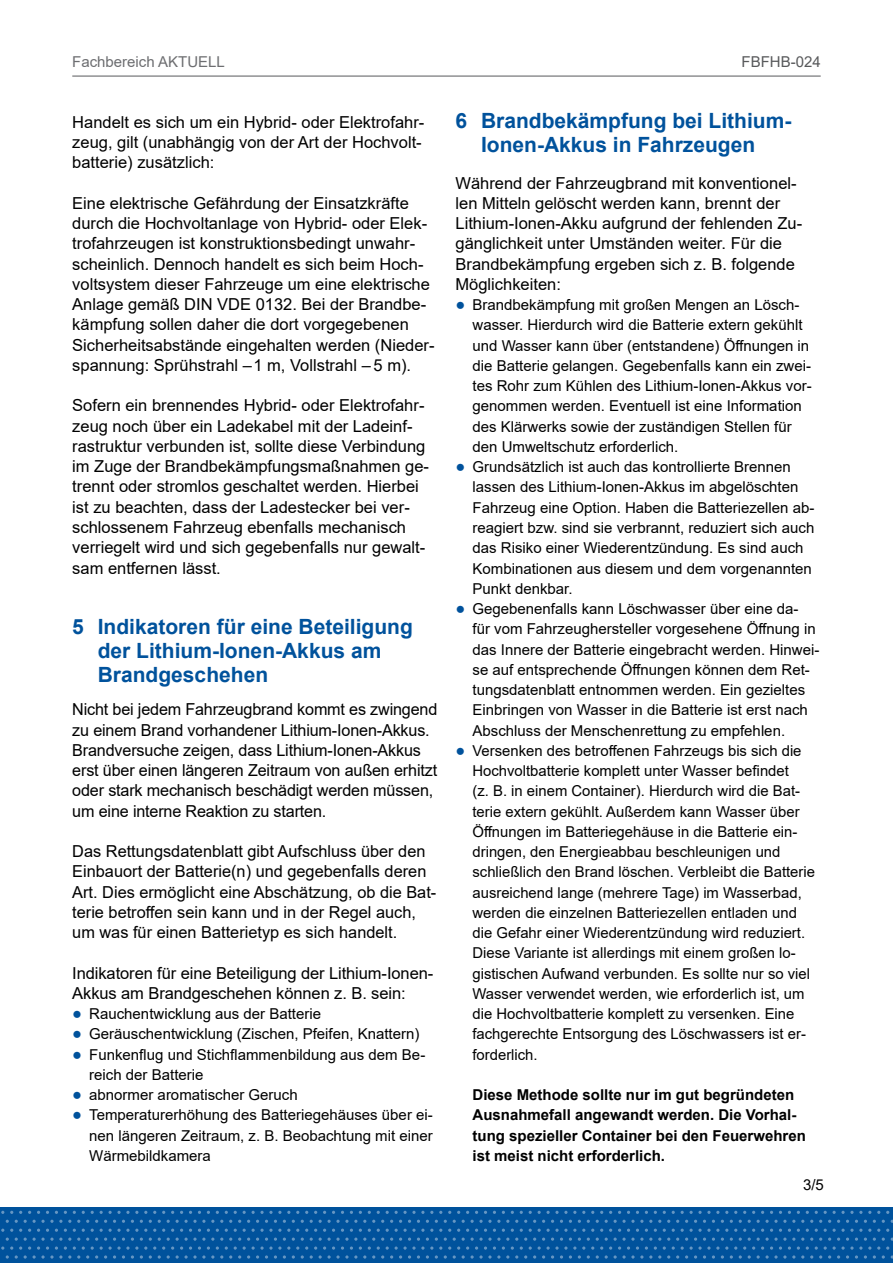
<style>
.page{position:relative;width:893px;height:1263px;background:#fff}
.page>*{position:absolute;margin:0;border:0;box-sizing:border-box;transform-origin:0 0}
.D_-_Unter-Übersch{font:700 21px/24px "Arial";color:#00529c}
.Fließtext{font:16.5px/20.2px "Arial";color:#000}
.Fließtext_10__bullet{font:15px/20.2px "Arial";color:#000}
.Fließtext_10__bullet-2{font:700 15px/20.2px "Arial";color:#000}
.t1{font:15px "Arial";color:#6d6e71}
.t2{font:15px "Arial";color:#58595b}
.s1{font-size:16.5px;color:#00529c}
</style>
<div class="page">
<div style="left:0;top:1207px;width:893px;height:56px;background:#00529c"></div>
<svg style="left:243px;top:1211px;width:38px;height:3px"></svg>
<svg style="left:386px;top:1211px;width:47px;height:3px"></svg>
<svg style="left:538px;top:1211px;width:38px;height:3px"></svg>
<svg style="left:681px;top:1211px;width:38px;height:3px"></svg>
<svg style="left:824px;top:1211px;width:38px;height:3px"></svg>
<svg style="left:725px;top:1220px;width:168px;height:38px"></svg>
<svg style="left:100px;top:1211px;width:38px;height:3px"></svg>
<svg style="left:1px;top:1220px;width:723px;height:38px"></svg>
<hr style="left:72px;top:76px;width:749px;height:1px;background:#58595b">
<p class="t1" style="left:72px;top:52px;width:154px">Fachbereich AKTUELL</p>
<p class="t2" style="left:741px;top:52px;width:81px">FBFHB-024</p>
<p class="Fließtext" style="left:72px;top:112px;width:354px">Handelt es sich um ein Hybrid- oder Elektrofahr&shy;zeug, gilt (unabhängig von der Art der Hochvolt&shy;batterie) zusätzlich:</p>
<p class="Fließtext" style="left:72px;top:193px;width:364px">Eine elektrische Gefährdung der Einsatzkräfte durch die Hochvoltanlage von Hybrid- oder Elek&shy;trofahrzeugen ist konstruktionsbedingt unwahr&shy;scheinlich. Dennoch handelt es sich beim Hoch&shy;voltsystem dieser Fahrzeuge um eine elektrische Anlage gemäß DIN VDE 0132. Bei der Brandbe&shy;kämpfung sollen daher die dort vorgegebenen Sicherheitsabstände eingehalten werden (Nieder&shy;spannung: Sprühstrahl – 1 m, Vollstrahl – 5 m).</p>
<p class="Fließtext" style="left:72px;top:395px;width:358px">Sofern ein brennendes Hybrid- oder Elektrofahr&shy;zeug noch über ein Ladekabel mit der Ladeinf&shy;rastruktur verbunden ist, sollte diese Verbindung im Zuge der Brandbekämpfungsmaßnahmen ge&shy;trennt oder stromlos geschaltet werden. Hierbei ist zu beachten, dass der Ladestecker bei ver&shy;schlossenem Fahrzeug ebenfalls mechanisch verriegelt wird und sich gegebenfalls nur gewalt&shy;sam entfernen lässt.</p>
<h1 class="D_-_Unter-Übersch" style="left:98px;top:615px;width:317px;text-indent:-26px">5 Indikatoren für eine Beteiligung der Lithium-Ionen-Akkus am<br>Brandgeschehen</h1>
<p class="Fließtext" style="left:72px;top:699px;width:367px">Nicht bei jedem Fahrzeugbrand kommt es zwingend zu einem Brand vorhandener Lithium-Ionen-Akkus.<br>Brandversuche zeigen, dass Lithium-Ionen-Akkus erst über einen längeren Zeitraum von außen erhitzt oder stark mechanisch beschädigt werden müssen, um eine interne Reaktion zu starten.</p>
<p class="Fließtext" style="left:72px;top:841px;width:366px">Das Rettungsdatenblatt gibt Aufschluss über den Einbauort der Batterie(n) und gegebenfalls deren Art. Dies ermöglicht eine Abschätzung, ob die Bat&shy;terie betroffen sein kann und in der Regel auch, um was für einen Batterietyp es sich handelt.</p>
<p class="Fließtext" style="left:72px;top:962px;width:363px">Indikatoren für eine Beteiligung der Lithium-Ionen-<br>Akkus am Brandgeschehen können z. B. sein:</p>
<p class="Fließtext_10__bullet" style="left:72px;top:1003px;width:250px"><span class="s1">●</span> Rauchentwicklung aus der Batterie</p>
<p class="Fließtext_10__bullet" style="left:72px;top:1024px;width:349px"><span class="s1">●</span> Geräuschentwicklung (Zischen, Pfeifen, Knattern)</p>
<p class="Fließtext_10__bullet" style="left:89px;top:1044px;width:338px;text-indent:-17px"><span class="s1">●</span> Funkenflug und Stichflammenbildung aus dem Be&shy;reich der Batterie</p>
<p class="Fließtext_10__bullet" style="left:72px;top:1084px;width:227px"><span class="s1">●</span> abnormer aromatischer Geruch</p>
<p class="Fließtext_10__bullet" style="left:89px;top:1105px;width:345px;text-align:justify;text-indent:-17px"><span class="s1">●</span> Temperaturerhöhung des Batteriegehäuses über ei&shy;nen längeren Zeitraum, z. B. Beobachtung mit einer Wärmebildkamera</p>
<h1 class="D_-_Unter-Übersch" style="left:455px;top:109px;width:336px;text-align:center">6 Brandbekämpfung bei Lithium-<br>Ionen-Akkus in Fahrzeugen</h1>
<p class="Fließtext" style="left:455px;top:173px;width:348px">Während der Fahrzeugbrand mit konventionel&shy;len Mitteln gelöscht werden kann, brennt der Lithium-Ionen-Akku aufgrund der fehlenden Zu&shy;gänglichkeit unter Umständen weiter. Für die Brandbekämpfung ergeben sich z. B. folgende Möglichkeiten:</p>
<p class="Fließtext_10__bullet" style="left:472px;top:295px;width:341px;text-indent:-17px"><span class="s1">●</span> Brandbekämpfung mit großen Mengen an Lösch&shy;wasser. Hierdurch wird die Batterie extern gekühlt und Wasser kann über (entstandene) Öffnungen in die Batterie gelangen. Gegebenfalls kann ein zwei&shy;tes Rohr zum Kühlen des Lithium-Ionen-Akkus vor&shy;genommen werden. Eventuell ist eine Information des Klärwerks sowie der zuständigen Stellen für den Umweltschutz erforderlich.</p>
<p class="Fließtext_10__bullet" style="left:472px;top:457px;width:343px;text-indent:-17px"><span class="s1">●</span> Grundsätzlich ist auch das kontrollierte Brennen lassen des Lithium-Ionen-Akkus im abgelöschten Fahrzeug eine Option. Haben die Batteriezellen ab&shy;reagiert bzw. sind sie verbrannt, reduziert sich auch das Risiko einer Wiederentzündung. Es sind auch Kombinationen aus diesem und dem vorgenannten Punkt denkbar.</p>
<p class="Fließtext_10__bullet" style="left:472px;top:598px;width:348px;text-indent:-17px"><span class="s1">●</span> Gegebenenfalls kann Löschwasser über eine da&shy;für vom Fahrzeughersteller vorgesehene Öffnung in das Innere der Batterie eingebracht werden. Hinwei&shy;se auf entsprechende Öffnungen können dem Ret&shy;tungsdatenblatt entnommen werden. Ein gezieltes Einbringen von Wasser in die Batterie ist erst nach Abschluss der Menschenrettung zu empfehlen.</p>
<p class="Fließtext_10__bullet" style="left:472px;top:740px;width:344px;text-indent:-17px"><span class="s1">●</span> Versenken des betroffenen Fahrzeugs bis sich die Hochvoltbatterie komplett unter Wasser befindet<br>(z. B. in einem Container). Hierdurch wird die Bat&shy;terie extern gekühlt. Außerdem kann Wasser über Öffnungen im Batteriegehäuse in die Batterie ein&shy;dringen, den Energieabbau beschleunigen und schließlich den Brand löschen. Verbleibt die Batterie ausreichend lange (mehrere Tage) im Wasserbad, werden die einzelnen Batteriezellen entladen und die Gefahr einer Wiederentzündung wird reduziert.<br>Diese Variante ist allerdings mit einem großen lo&shy;gistischen Aufwand verbunden. Es sollte nur so viel Wasser verwendet werden, wie erforderlich ist, um die Hochvoltbatterie komplett zu versenken. Eine fachgerechte Entsorgung des Löschwassers ist er&shy;forderlich.</p>
<p class="Fließtext_10__bullet-2" style="left:472px;top:1085px;width:335px">Diese Methode sollte nur im gut begründeten Ausnahmefall angewandt werden. Die Vorhal&shy;tung spezieller Container bei den Feuerwehren ist meist nicht erforderlich.</p>
<p class="Fließtext_10__bullet" style="left:803px;top:1175px;width:22px">3/5</p>
</div>
